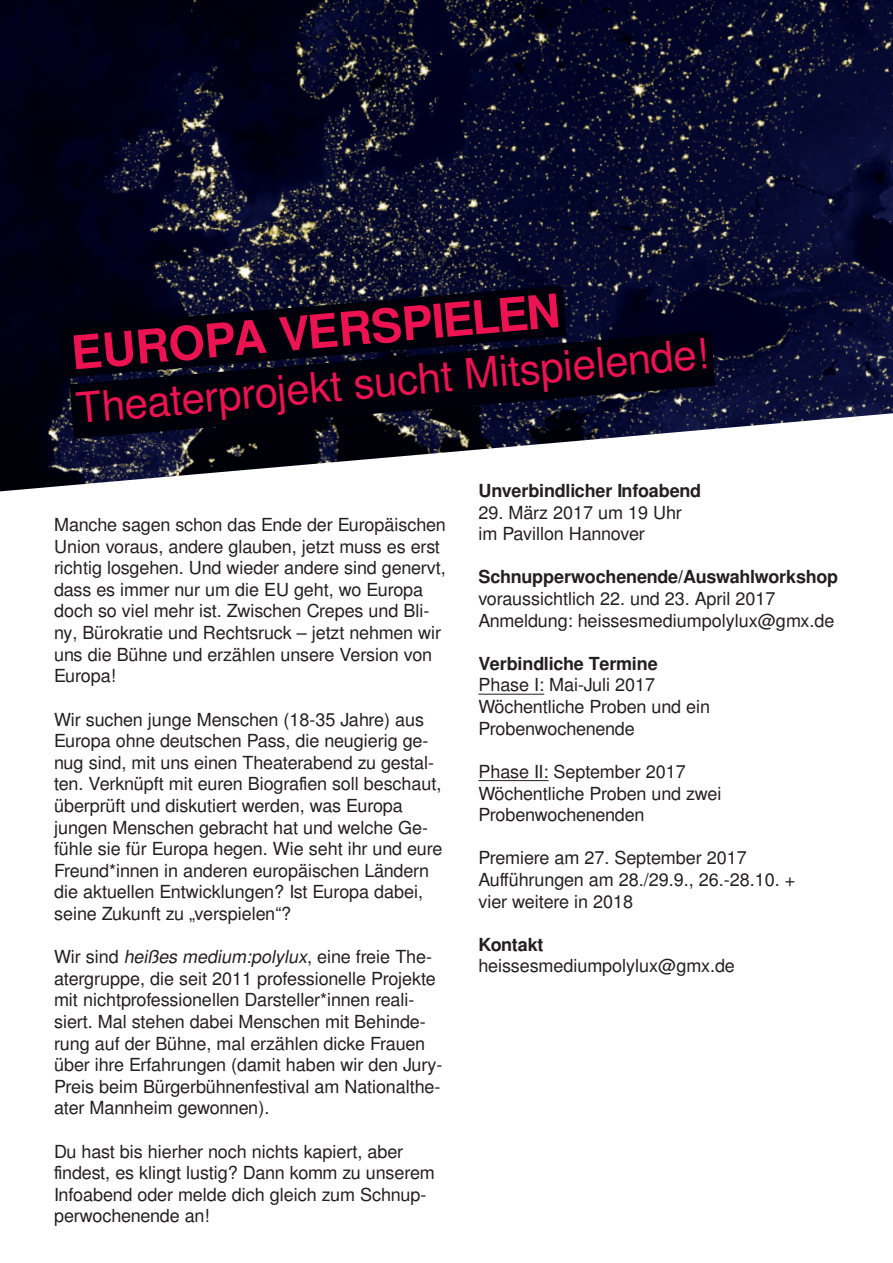
<style>
.page{position:relative;width:893px;height:1263px;background:#fff}
.page>*{position:absolute;margin:0;border:0;box-sizing:border-box;transform-origin:0 0}
.t1{font:700 46.5px "Free Sans";color:#ed1352}
.t2{font:42px "Free Sans";color:#ed1352}
.t3{font:18px/21.6px "Free Sans";letter-spacing:-.005em;color:#231f20}
.t4{font:700 18px "Free Sans";letter-spacing:-.01em;color:#231f20}
.s1{font-style:italic}
</style>
<div class="page">
<img style="left:0;top:0;width:893px;height:491px">
<hr style="left:478px;top:694px;width:66px;height:1px;background:#231f20">
<hr style="left:478px;top:780px;width:70px;height:1px;background:#231f20">
<svg style="left:59px;top:285px;width:507px;height:93px;background:#060717"></svg>
<svg style="left:70px;top:331px;width:645px;height:108px;background:#070816"></svg>
<h1 class="t1" style="left:68px;top:320px;width:492px;rotate:-5deg">EUROPA VERSPIELEN</h1>
<h2 class="t2" style="left:74px;top:379px;width:636px;rotate:-5deg">Theaterprojekt sucht Mitspielende!</h2>
<p class="t3" style="left:54px;top:515px;width:393px">Manche sagen schon das Ende der Europäischen Union voraus, andere glauben, jetzt muss es erst richtig losgehen. Und wieder andere sind genervt, dass es immer nur um die EU geht, wo Europa doch so viel mehr ist. Zwischen Crepes und Bli&shy;ny, Bürokratie und Rechtsruck – jetzt nehmen wir uns die Bühne und erzählen unsere Version von Europa!</p>
<p class="t3" style="left:54px;top:709px;width:390px">Wir suchen junge Menschen (18-35 Jahre) aus Europa ohne deutschen Pass, die neugierig ge&shy;nug sind, mit uns einen Theaterabend zu gestal&shy;ten. Verknüpft mit euren Biografien soll beschaut, überprüft und diskutiert werden, was Europa jungen Menschen gebracht hat und welche Ge&shy;fühle sie für Europa hegen. Wie seht ihr und eure Freund*innen in anderen europäischen Ländern die aktuellen Entwicklungen? Ist Europa dabei, seine Zukunft zu „verspielen“?</p>
<p class="t3" style="left:54px;top:947px;width:390px">W i r s i n d <span class="s1">heißes medium:polylux</span>, e i n e f re i e T h e - atergruppe, die seit 2011 professionelle Projekte mit nichtprofessionellen Darsteller*innen reali&shy;siert. Mal stehen dabei Menschen mit Behinde&shy;rung auf der Bühne, mal erzählen dicke Frauen über ihre Erfahrungen (damit haben wir den Jury-Preis beim Bürgerbühnenfestival am Nationalthe&shy;ater Mannheim gewonnen).</p>
<p class="t3" style="left:54px;top:1141px;width:382px">Du hast bis hierher noch nichts kapiert, aber findest, es klingt lustig? Dann komm zu unserem Infoabend oder melde dich gleich zum Schnup&shy;perwochenende an!</p>
<p class="t4" style="left:478px;top:478px;width:224px">Unverbindlicher Infoabend</p>
<p class="t3" style="left:478px;top:503px;width:205px">29. März 2017 um 19 Uhr im Pavillon Hannover</p>
<p class="t4" style="left:478px;top:564px;width:361px">Schnupperwochenende/Auswahlworkshop</p>
<p class="t3" style="left:478px;top:589px;width:358px">voraussichtlich 22. und 23. April 2017<br>Anmeldung: heissesmediumpolylux@gmx.de</p>
<p class="t4" style="left:478px;top:651px;width:181px">Verbindliche Termine</p>
<p class="t3" style="left:478px;top:675px;width:233px">Phase I: Mai-Juli 2017<br>Wöchentliche Proben und ein<br>Probenwochenende</p>
<p class="t3" style="left:478px;top:762px;width:245px">Phase II: September 2017<br>Wöchentliche Proben und zwei<br>Probenwochenenden</p>
<p class="t3" style="left:478px;top:848px;width:318px">Premiere am 27. September 2017<br>Aufführungen am 28./29.9., 26.-28.10. + vier weitere in 2018</p>
<p class="t4" style="left:478px;top:931px;width:67px">Kontakt</p>
<p class="t3" style="left:478px;top:956px;width:258px">heissesmediumpolylux@gmx.de</p>
</div>
